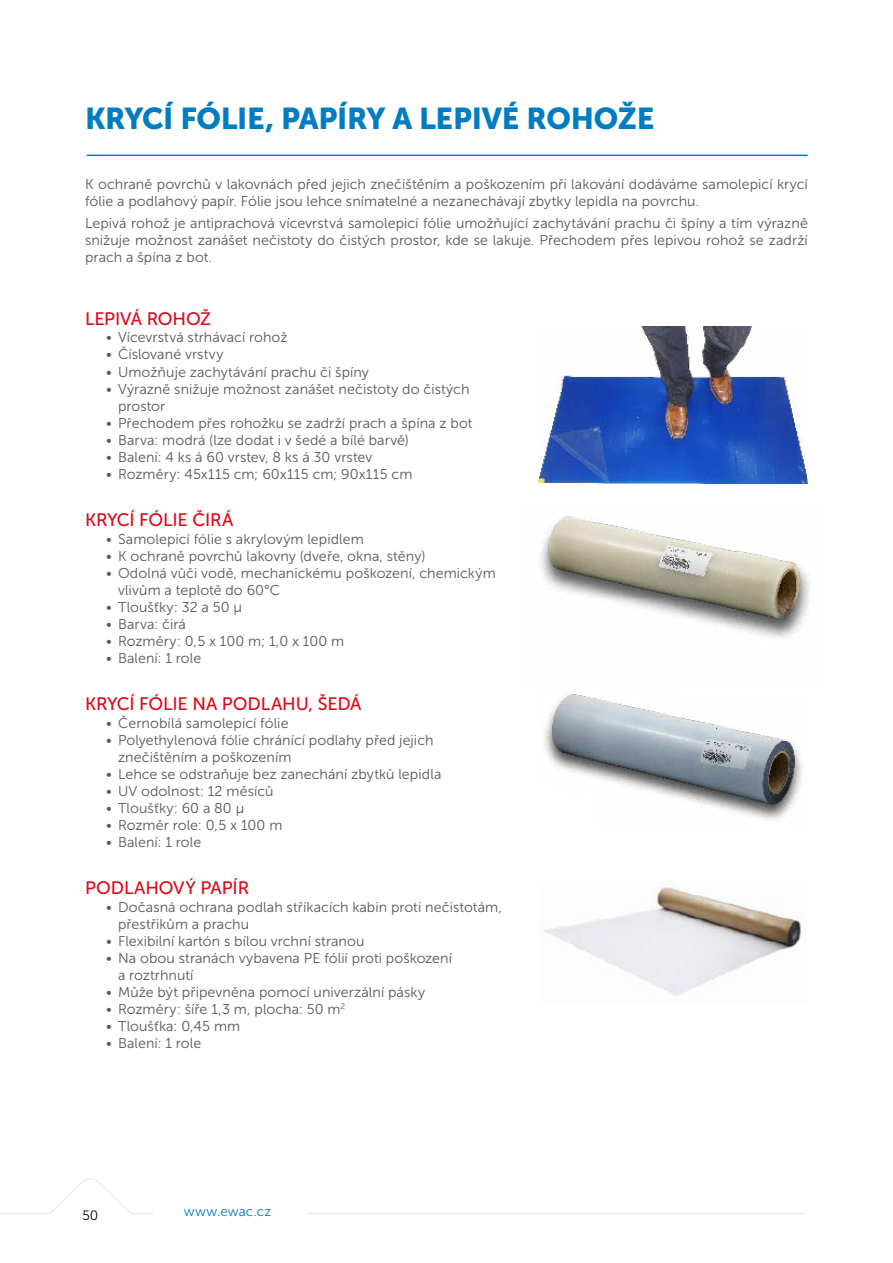
<style>
.page{position:relative;width:893px;height:1263px;background:#fff}
.page>*{position:absolute;margin:0;border:0;box-sizing:border-box;transform-origin:0 0}
.t1{font:30px "Museo Sans 900";letter-spacing:-.01em;color:#007cc2}
.t2{font:18px "Museo Sans 500";letter-spacing:-.01em;color:#e30613}
.t3{font:14.25px/17.1px "Museo Sans 300";letter-spacing:.005em;color:#575756}
.t4{font:13.5px "Museo Sans 300";letter-spacing:.01em;color:#007cc2}
.t5{font:13.5px "Museo Sans 300";color:#000}
</style>
<div class="page">
<hr style="left:308px;top:1213px;width:498px;height:1px;background:#ededed">
<hr style="left:0;top:1213px;width:50px;height:1px;background:#ededed">
<svg style="left:50px;top:1178px;width:103px;height:36px"></svg>
<hr style="left:87px;top:155px;width:720px;height:1px;background:#007cc2">
<img style="left:539px;top:326px;width:269px;height:158px">
<img style="left:540px;top:516px;width:270px;height:122px">
<img style="left:543px;top:881px;width:258px;height:115px">
<img style="left:544px;top:691px;width:259px;height:129px">
<h1 class="t1" style="left:85px;top:101px;width:571px">KRYCÍ FÓLIE, PAPÍRY A LEPIVÉ ROHOŽE</h1>
<p class="t3" style="left:85px;top:176px;width:724px">K ochraně povrchů v lakovnách před jejich znečištěním a poškozením při lakování dodáváme samolepicí krycí fólie a podlahový papír. Fólie jsou lehce snímatelné a nezanechávají zbytky lepidla na povrchu.</p>
<p class="t3" style="left:85px;top:214px;width:724px;text-align:justify">Lepivá rohož je antiprachová vícevrstvá samolepicí fólie umožň ující zachytávání prachu či špíny a tím výrazně snižuje možnost zanášet nečistoty do čistých prostor, kde se lakuje. Přechodem přes lepivou rohož se zadrží prach a špína z bot.</p>
<p class="t2" style="left:85px;top:309px;width:128px">LEPIVÁ ROHOŽ</p>
<p class="t3" style="left:106px;top:329px;width:183px">• Vícevrstvá strhávací rohož</p>
<p class="t3" style="left:106px;top:346px;width:119px">• Číslované vrstvy</p>
<p class="t3" style="left:106px;top:363px;width:265px">• Umožň uje zachytávání prachu či špíny</p>
<p class="t3" style="left:118px;top:380px;width:353px;text-indent:-12px">• Výrazně snižuje možnost zanášet nečistoty do čistých prostor</p>
<p class="t3" style="left:106px;top:414px;width:368px">• Přechodem přes rohožku se zadrží prach a špína z bot</p>
<p class="t3" style="left:106px;top:432px;width:305px">• Barva: modrá (lze dodat i v šedé a bílé barvě)</p>
<p class="t3" style="left:106px;top:449px;width:268px">• Balení: 4 ks á 60 vrstev, 8 ks á 30 vrstev</p>
<p class="t3" style="left:106px;top:466px;width:308px">• Rozměry: 45x115 cm; 60x115 cm; 90x115 cm</p>
<p class="t2" style="left:85px;top:510px;width:150px">KRYCÍ FÓLIE ČIRÁ</p>
<p class="t3" style="left:106px;top:530px;width:259px">• Samolepicí fólie s akrylovým lepidlem</p>
<p class="t3" style="left:106px;top:547px;width:321px">• K ochraně povrchů lakovny (dveře, okna, stěny)</p>
<p class="t3" style="left:118px;top:564px;width:379px;text-indent:-12px">• Odolná vůči vodě, mechanickému poškození, chemickým vlivům a teplotě do 60°C</p>
<p class="t3" style="left:106px;top:598px;width:138px">• Tloušťky: 32 a 50 μ</p>
<p class="t3" style="left:106px;top:616px;width:81px">• Barva: čirá</p>
<p class="t3" style="left:106px;top:633px;width:240px">• Rozměry: 0,5 x 100 m; 1,0 x 100 m</p>
<p class="t3" style="left:106px;top:650px;width:97px">• Balení: 1 role</p>
<p class="t2" style="left:85px;top:694px;width:278px">KRYCÍ FÓLIE NA PODLAHU, ŠEDÁ</p>
<p class="t3" style="left:106px;top:714px;width:184px">• Černobílá samolepicí fólie</p>
<p class="t3" style="left:118px;top:731px;width:317px;text-indent:-12px">• Polyethylenová fólie chránící podlahy před jejich znečištěním a poškozením</p>
<p class="t3" style="left:106px;top:765px;width:337px">• Lehce se odstraň uje bez zanechání zbytků lepidla</p>
<p class="t3" style="left:106px;top:782px;width:169px">• UV odolnost: 12 měsíců</p>
<p class="t3" style="left:106px;top:800px;width:140px">• Tloušťky: 60 a 80 μ</p>
<p class="t3" style="left:106px;top:817px;width:178px">• Rozměr role: 0,5 x 100 m</p>
<p class="t3" style="left:106px;top:834px;width:97px">• Balení: 1 role</p>
<p class="t2" style="left:85px;top:878px;width:166px">PODLAHOVÝ PAPÍR</p>
<p class="t3" style="left:118px;top:898px;width:385px;text-indent:-12px">• Dočasná ochrana podlah stříkacích kabin proti nečistotám, přestřikům a prachu</p>
<p class="t3" style="left:106px;top:932px;width:260px">• Flexibilní kartón s bílou vrchní stranou</p>
<p class="t3" style="left:118px;top:949px;width:336px;text-indent:-12px">• Na obou stranách vybavena PE fólií proti poškození a roztrhnutí</p>
<p class="t3" style="left:106px;top:984px;width:321px">• Může být připevněna pomocí univerzální pásky</p>
<p class="t3" style="left:106px;top:1001px;width:241px">• Rozměry: šíře 1,3 m, plocha: 50 m<sup>2</sup></p>
<p class="t3" style="left:106px;top:1018px;width:136px">• Tloušťka: 0,45 mm</p>
<p class="t3" style="left:106px;top:1035px;width:97px">• Balení: 1 role</p>
<p class="t5" style="left:82px;top:1208px;width:18px">50</p>
<p class="t4" style="left:184px;top:1204px;width:89px">www.ewac.cz</p>
</div>
